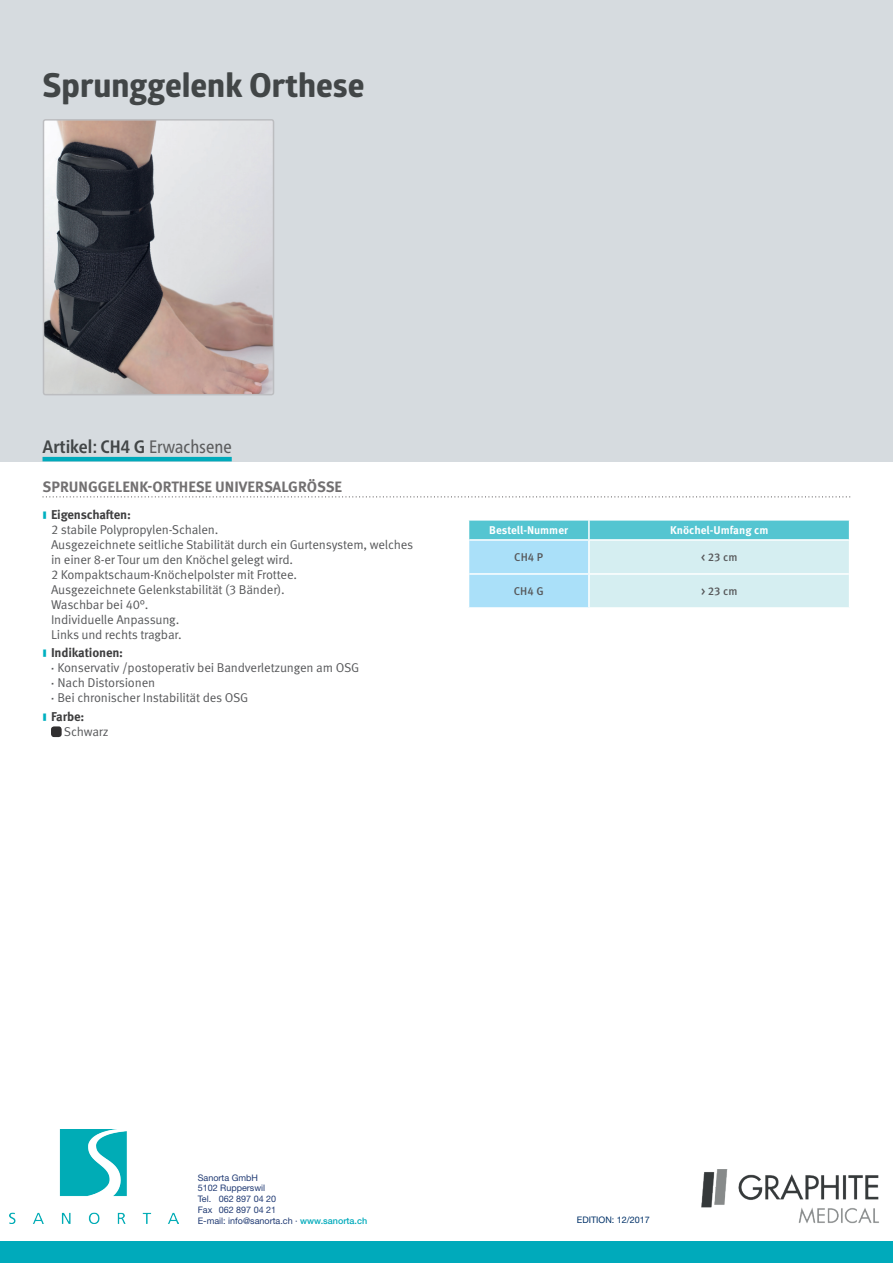
<style>
.page{position:relative;width:893px;height:1263px;background:#fff}
.page>*{position:absolute;margin:0;border:0;box-sizing:border-box;transform-origin:0 0}
.t1{font:700 33px "Globerx";color:#424647}
.t2{font:700 condensed 18px "Frutiger Neue LTW1 G";color:#424647}
.t3{font:700 15px "Meta Pro";color:#727071}
.t4{font:12.75px/15px "Meta Pro Norm";letter-spacing:-.015em;color:#57585a}
.t5{font:700 12.75px "Meta Pro";letter-spacing:-.015em;color:#3e3e3f}
.t6{font:700 11.25px "Meta Pro";color:#fff}
.t7{font:500 11.25px "Meta Pro";letter-spacing:-.005em;color:#57585a}
.t8{font:9px/10.8px "Helvetica Neue LT Std";color:#213b74}
.t9{font:9px "Helvetica Neue LT Std";color:#003168}
.s1{font-weight:400;color:#5c5d5e}
.s2{font-weight:500;color:#0ab}
</style>
<div class="page">
<div style="left:0;top:0;width:893px;height:461px;background:#d6dbdf"></div>
<div style="left:0;top:1242px;width:893px;height:21px;background:#0ab"></div>
<img style="left:10px;top:1129px;width:168px;height:95px">
<img style="left:702px;top:1169px;width:177px;height:55px">
<hr style="left:43px;top:457px;width:189px;height:4px;background:#0ab">
<svg style="left:43px;top:496px;width:807px;height:1px"></svg>
<div style="left:51px;top:726px;width:11px;height:11px;background:#312f30;border-radius:3px"></div>
<img style="left:43px;top:122px;width:231px;height:273px">
<div style="left:43px;top:119px;width:231px;height:276px;border:2px solid #bcbdc0;border-radius:2px"></div>
<svg style="left:468px;top:520px;width:382px;height:88px;background:#b2e3ec"></svg>
<h1 class="t1" style="left:43px;top:61px;width:323px">Sprunggelenk Orthese</h1>
<h2 class="t2" style="left:43px;top:436px;width:191px">Artikel: CH4 G <span class="s1">Erwachsene</span></h2>
<p class="t3" style="left:43px;top:475px;width:301px">SPRUNGGELENK-ORTHESE UNIVERSALGRÖSSE</p>
<p class="t5" style="left:43px;top:505px;width:90px"><sup>▍</sup> Eigenschaften:</p>
<p class="t4" style="left:51px;top:521px;width:364px">2 stabile Polypropylen-Schalen.<br>Ausgezeichnete seitliche Stabilität durch ein Gurtensystem, welches in einer 8-er Tour um den Knöchel gelegt wird.<br>2 Kompaktschaum-Knöchelpolster mit Frottee.<br>Ausgezeichnete Gelenkstabilität (3 Bänder).<br>Waschbar bei 40°.<br>Individuelle Anpassung.<br>Links und rechts tragbar.</p>
<p class="t5" style="left:43px;top:643px;width:82px"><sup>▍</sup> Indikationen:</p>
<p class="t4" style="left:50px;top:660px;width:311px">▪ Konservativ /postoperativ bei Bandverletzungen am OSG</p>
<p class="t4" style="left:50px;top:675px;width:107px">▪ Nach Distorsionen</p>
<p class="t4" style="left:50px;top:690px;width:200px">▪ Bei chronischer Instabilität des OSG</p>
<p class="t5" style="left:43px;top:706px;width:43px"><sup>▍</sup> Farbe:</p>
<p class="t4" style="left:64px;top:723px;width:46px">Schwarz</p>
<p class="t6" style="left:489px;top:521px;width:80px">Bestell-Nummer</p>
<p class="t6" style="left:670px;top:521px;width:100px">Knöchel-Umfang cm</p>
<p class="t7" style="left:514px;top:549px;width:30px">CH4 P</p>
<p class="t7" style="left:701px;top:549px;width:38px">&lt; 23 cm</p>
<p class="t7" style="left:514px;top:583px;width:31px">CH4 G</p>
<p class="t7" style="left:701px;top:583px;width:38px">&gt; 23 cm</p>
<p class="t8" style="left:198px;top:1172px;width:171px">Sanorta GmbH<br>5102 Rupperswil<br>Tel. 062 897 04 20<br>Fax 062 897 04 21<br>E-mail: info@sanorta.ch · <span class="s2">www.sanorta.ch</span></p>
<p class="t9" style="left:577px;top:1215px;width:75px">EDITION: 12/2017</p>
</div>
